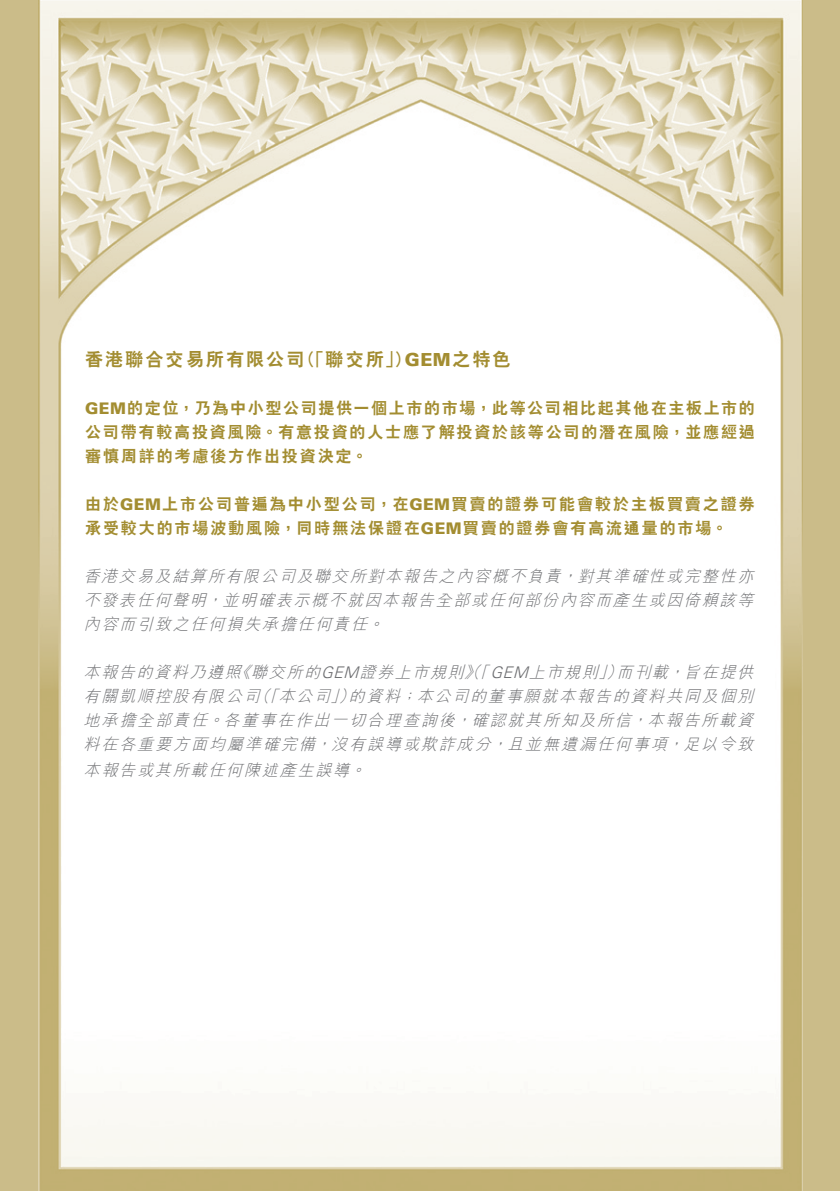
<style>
.page{position:relative;width:840px;height:1191px;background:#fff}
.page>*{position:absolute;margin:0;border:0;box-sizing:border-box;transform-origin:0 0}
._03_H1{font:800 18px "C Hei 2 HK";letter-spacing:.115em;color:#a38d31}
._03_H1-2{font:900 18px "Univers LT Std";color:#a38d31}
._01_Body_Text{font:italic 300 16px/24px "M Hei HK";color:#6c6d70}
._01_Body_Text-2{font:800 16px/24px "C Hei 2 HK";letter-spacing:.115em;color:#a38d31;text-align:justify}
.s1{font-family:"Univers LT Std";font-weight:900}
.s2{font-family:"C Hei 2 HK";font-weight:800}
.s3{font-family:"Univers LT Std"}
</style>
<div class="page">
<div style="left:0;top:0;width:839px;height:1191px;background:#cbbc89"></div>
<img style="left:38px;top:0;width:764px;height:1191px">
<p class="_03_H1" style="left:85px;top:347px;width:221px">香港聯合交易所有限公司</p>
<p class="_01_Body_Text-2" style="left:85px;top:396px;width:671px"><span class="s1">GEM</span>的定位，乃為中小型公司提供一個上市的市場，此等公司相比起其他在主板上市的公司帶有較高投資風險。有意投資的人士應了解投資於該等公司的潛在風險，並應經過審慎周詳的考慮後方作出投資決定。</p>
<p class="_01_Body_Text-2" style="left:85px;top:492px;width:671px">由於<span class="s1">GEM</span>上市公司普遍為中小型公司，在<span class="s1">GEM</span>買賣的證券可能會較於主板買賣之證券承受較大的市場波動風險，同時無法保證在<span class="s1">GEM</span>買賣的證券會有高流通量的市場。</p>
<p class="_01_Body_Text" style="left:577px;top:564px;width:183px">對其準確性或完整性亦</p>
<p class="_03_H1" style="left:298px;top:347px;width:115px">（「聯交所」）</p>
<p class="_03_H1-2" style="left:405px;top:348px;width:107px">GEM<span class="s2">之特色</span></p>
<p class="_01_Body_Text" style="left:222px;top:564px;width:537px;text-indent:-139px">香港交易及結算所有限公司及聯交所對本報告之內容概不負責<br>並明確表示概不就因本報告全部或任何部份內容而產生或因倚賴該等</p>
<p class="_01_Body_Text" style="left:561px;top:564px;width:23px">，</p>
<p class="_01_Body_Text" style="left:83px;top:588px;width:130px">不發表任何聲明</p>
<p class="_01_Body_Text" style="left:206px;top:588px;width:23px">，</p>
<p class="_01_Body_Text" style="left:83px;top:612px;width:291px">內容而引致之任何損失承擔任何責任</p>
<p class="_01_Body_Text" style="left:367px;top:612px;width:23px">。</p>
<p class="_01_Body_Text" style="left:463px;top:660px;width:32px">》（「</p>
<p class="_01_Body_Text" style="left:597px;top:660px;width:31px">」）</p>
<p class="_01_Body_Text" style="left:83px;top:660px;width:387px">本報告的資料乃遵照聯交所的<span class="s3">GEM</span>證券上市規則</p>
<p class="_01_Body_Text" style="left:490px;top:660px;width:114px"><span class="s3">GEM</span>上市規則</p>
<p class="_01_Body_Text" style="left:684px;top:660px;width:76px">旨在提供</p>
<p class="_01_Body_Text" style="left:616px;top:660px;width:58px">而刊載</p>
<p class="_01_Body_Text" style="left:235px;top:660px;width:23px">《</p>
<p class="_01_Body_Text" style="left:667px;top:660px;width:23px">，</p>
<p class="_01_Body_Text" style="left:254px;top:684px;width:31px">（「</p>
<p class="_01_Body_Text" style="left:330px;top:684px;width:31px">」）</p>
<p class="_01_Body_Text" style="left:416px;top:684px;width:343px">本公司的董事願就本報告的資料共同及個別</p>
<p class="_01_Body_Text" style="left:348px;top:684px;width:59px">的資料</p>
<p class="_01_Body_Text" style="left:83px;top:684px;width:183px">有關凱順控股有限公司</p>
<p class="_01_Body_Text" style="left:278px;top:684px;width:59px">本公司</p>
<p class="_01_Body_Text" style="left:400px;top:684px;width:23px">；</p>
<p class="_01_Body_Text" style="left:83px;top:708px;width:131px">地承擔全部責任</p>
<p class="_01_Body_Text" style="left:223px;top:708px;width:238px">各董事在作出一切合理查詢後</p>
<p class="_01_Body_Text" style="left:647px;top:708px;width:113px">本報告所載資</p>
<p class="_01_Body_Text" style="left:471px;top:708px;width:167px">確認就其所知及所信</p>
<p class="_01_Body_Text" style="left:207px;top:708px;width:23px">。</p>
<p class="_01_Body_Text" style="left:455px;top:708px;width:23px">，</p>
<p class="_01_Body_Text" style="left:630px;top:708px;width:23px">，</p>
<p class="_01_Body_Text" style="left:683px;top:732px;width:77px">足以令致</p>
<p class="_01_Body_Text" style="left:83px;top:732px;width:238px">料在各重要方面均屬準確完備</p>
<p class="_01_Body_Text" style="left:507px;top:732px;width:167px">且並無遺漏任何事項</p>
<p class="_01_Body_Text" style="left:331px;top:732px;width:167px">沒有誤導或欺詐成分</p>
<p class="_01_Body_Text" style="left:315px;top:732px;width:23px">，</p>
<p class="_01_Body_Text" style="left:490px;top:732px;width:23px">，</p>
<p class="_01_Body_Text" style="left:666px;top:732px;width:23px">，</p>
<p class="_01_Body_Text" style="left:83px;top:758px;width:273px">本報告或其所載任何陳述產生誤導</p>
<p class="_01_Body_Text" style="left:349px;top:758px;width:23px">。</p>
</div>
